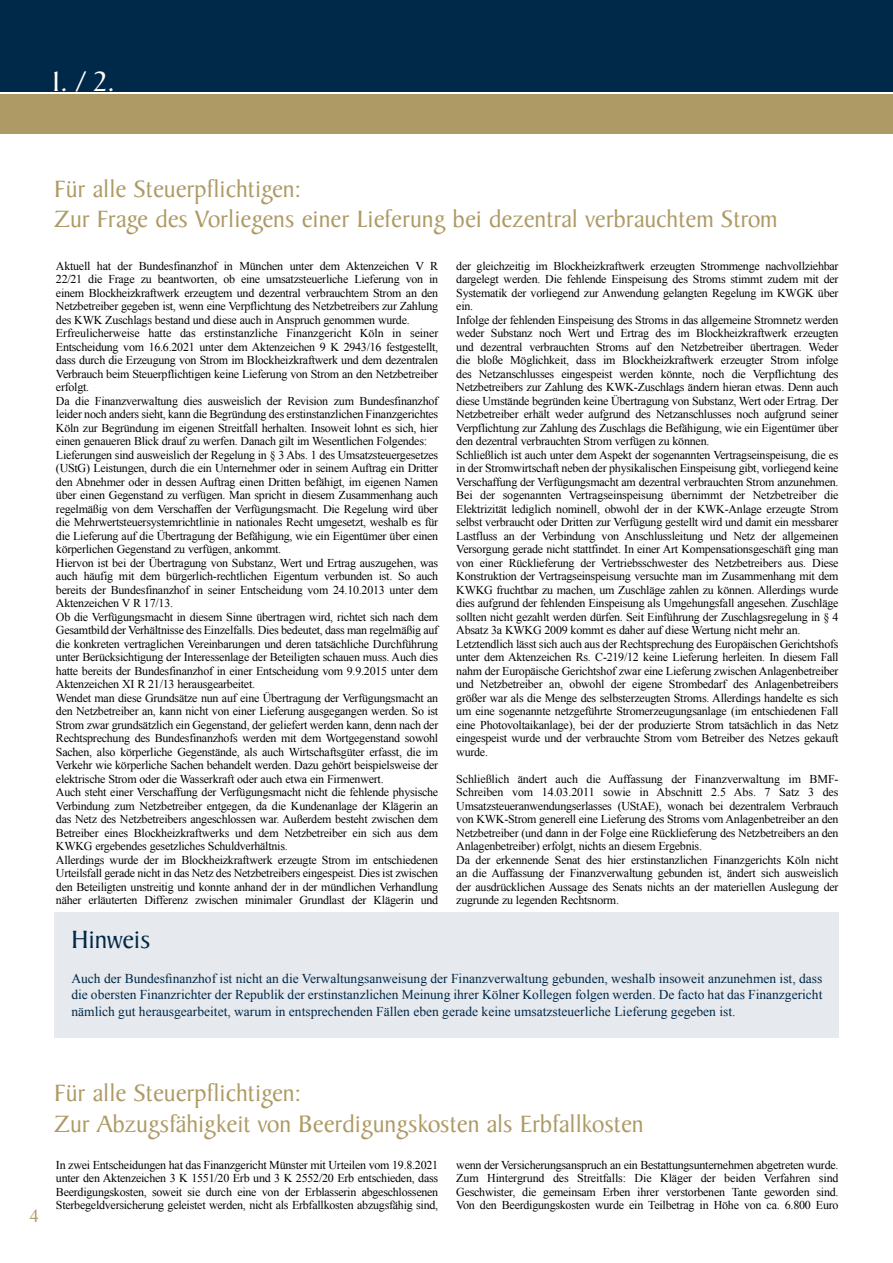
<style>
.page{position:relative;width:893px;height:1263px;background:#fff}
.page>*{position:absolute;margin:0;border:0;box-sizing:border-box;transform-origin:0 0}
.t1{font:30px "Baker Signet Std";color:#fff}
.t2{font:27px "Baker Signet Std";color:#002848}
.t3{font:25.5px/30.6px "Baker Signet Std";color:#ae9a64}
.t4{font:18px "Times New Roman";color:#ae9a64}
.t5{font:13.5px/16.5px "Times New Roman";color:#002848;text-align:justify}
.t6{font:12px/13.5px "Times New Roman";letter-spacing:-.02em;color:#000}
</style>
<div class="page">
<div style="left:0;top:0;width:893px;height:91px;background:#002848"></div>
<div style="left:0;top:94px;width:893px;height:40px;background:#ae9a64"></div>
<div style="left:54px;top:912px;width:785px;height:125px;background:#e6e9ed"></div>
<h1 class="t1" style="left:52px;top:66px;width:65px">1. / 2.</h1>
<h3 class="t3" style="left:54px;top:174px;width:725px">Für alle Steuerpflichtigen:<br>Zur Frage des Vorliegens einer Lieferung bei dezentral verbrauchtem Strom</h3>
<p class="t6" style="left:56px;top:259px;width:384px">Aktuell hat der Bundesfinanzhof in München unter dem Aktenzeichen V R 22/21 die Frage zu beantworten, ob eine umsatzsteuerliche Lieferung von in einem Blockheizkraftwerk erzeugtem und dezentral verbrauchtem Strom an den Netzbetreiber gegeben ist, wenn eine Verpflichtung des Netzbetreibers zur Zahlung des KWK Zuschlags bestand und diese auch in Anspruch genommen wurde.<br>Erfreulicherweise hatte das erstinstanzliche Finanzgericht Köln in seiner Entscheidung vom 16.6.2021 unter dem Aktenzeichen 9 K 2943/16 festgestellt, dass durch die Erzeugung von Strom im Blockheizkraftwerk und dem dezentralen Verbrauch beim Steuerpflichtigen keine Lieferung von Strom an den Netzbetreiber erfolgt.<br>Da die Finanzverwaltung dies ausweislich der Revision zum Bundesfinanzhof leider noch anders sieht, kann die Begründung des erstinstanzlichen Finanzgerichtes Köln zur Begründung im eigenen Streitfall herhalten. Insoweit lohnt es sich, hier einen genaueren Blick drauf zu werfen. Danach gilt im Wesentlichen Folgendes:<br>Lieferungen sind ausweislich der Regelung in § 3 Abs. 1 des Umsatzsteuergesetzes (UStG) Leistungen, durch die ein Unternehmer oder in seinem Auftrag ein Dritter den Abnehmer oder in dessen Auftrag einen Dritten befähigt, im eigenen Namen über einen Gegenstand zu verfügen. Man spricht in diesem Zusammenhang auch regelmäßig von dem Verschaffen der Verfügungsmacht. Die Regelung wird über die Mehrwertsteuersystemrichtlinie in nationales Recht umgesetzt, weshalb es für die Lieferung auf die Übertragung der Befähigung, wie ein Eigentümer über einen körperlichen Gegenstand zu verfügen, ankommt.<br>Hiervon ist bei der Übertragung von Substanz, Wert und Ertrag auszugehen, was auch häufig mit dem bürgerlich-rechtlichen Eigentum verbunden ist. So auch bereits der Bundesfinanzhof in seiner Entscheidung vom 24.10.2013 unter dem Aktenzeichen V R 17/13.<br>Ob die Verfügungsmacht in diesem Sinne übertragen wird, richtet sich nach dem Gesamtbild der Verhältnisse des Einzelfalls. Dies bedeutet, dass man regelmäßig auf die konkreten vertraglichen Vereinbarungen und deren tatsächliche Durchführung unter Berücksichtigung der Interessenlage der Beteiligten schauen muss. Auch dies hatte bereits der Bundesfinanzhof in einer Entscheidung vom 9.9.2015 unter dem Aktenzeichen XI R 21/13 herausgearbeitet.<br>Wendet man diese Grundsätze nun auf eine Übertragung der Verfügungsmacht an den Netzbetreiber an, kann nicht von einer Lieferung ausgegangen werden. So ist Strom zwar grundsätzlich ein Gegenstand, der geliefert werden kann, denn nach der Rechtsprechung des Bundesfinanzhofs werden mit dem Wortgegenstand sowohl Sachen, also körperliche Gegenstände, als auch Wirtschaftsgüter erfasst, die im Verkehr wie körperliche Sachen behandelt werden. Dazu gehört beispielsweise der elektrische Strom oder die Wasserkraft oder auch etwa ein Firmenwert.<br>Auch steht einer Verschaffung der Verfügungsmacht nicht die fehlende physische Verbindung zum Netzbetreiber entgegen, da die Kundenanlage der Klägerin an das Netz des Netzbetreibers angeschlossen war. Außerdem besteht zwischen dem Betreiber eines Blockheizkraftwerks und dem Netzbetreiber ein sich aus dem KWKG ergebendes gesetzliches Schuldverhältnis.<br>Allerdings wurde der im Blockheizkraftwerk erzeugte Strom im entschiedenen Urteilsfall gerade nicht in das Netz des Netzbetreibers eingespeist. Dies ist zwischen den Beteiligten unstreitig und konnte anhand der in der mündlichen Verhandlung näher erläuterten Differenz zwischen minimaler Grundlast der Klägerin und</p>
<p class="t6" style="left:456px;top:259px;width:384px">der gleichzeitig im Blockheizkraftwerk erzeugten Strommenge nachvollziehbar dargelegt werden. Die fehlende Einspeisung des Stroms stimmt zudem mit der Systematik der vorliegend zur Anwendung gelangten Regelung im KWGK über ein.<br>Infolge der fehlenden Einspeisung des Stroms in das allgemeine Stromnetz werden weder Substanz noch Wert und Ertrag des im Blockheizkraftwerk erzeugten und dezentral verbrauchten Stroms auf den Netzbetreiber übertragen. Weder die bloße Möglichkeit, dass im Blockheizkraftwerk erzeugter Strom infolge des Netzanschlusses eingespeist werden könnte, noch die Verpflichtung des Netzbetreibers zur Zahlung des KWK-Zuschlags ändern hieran etwas. Denn auch diese Umstände begründen keine Übertragung von Substanz, Wert oder Ertrag. Der Netzbetreiber erhält weder aufgrund des Netzanschlusses noch aufgrund seiner Verpflichtung zur Zahlung des Zuschlags die Befähigung, wie ein Eigentümer über den dezentral verbrauchten Strom verfügen zu können.<br>Schließlich ist auch unter dem Aspekt der sogenannten Vertragseinspeisung, die es in der Stromwirtschaft neben der physikalischen Einspeisung gibt, vorliegend keine Verschaffung der Verfügungsmacht am dezentral verbrauchten Strom anzunehmen.<br>Bei der sogenannten Vertragseinspeisung übernimmt der Netzbetreiber die Elektrizität lediglich nominell, obwohl der in der KWK-Anlage erzeugte Strom selbst verbraucht oder Dritten zur Verfügung gestellt wird und damit ein messbarer Lastfluss an der Verbindung von Anschlussleitung und Netz der allgemeinen Versorgung gerade nicht stattfindet. In einer Art Kompensationsgeschäft ging man von einer Rücklieferung der Vertriebsschwester des Netzbetreibers aus. Diese Konstruktion der Vertragseinspeisung versuchte man im Zusammenhang mit dem KWKG fruchtbar zu machen, um Zuschläge zahlen zu können. Allerdings wurde dies aufgrund der fehlenden Einspeisung als Umgehungsfall angesehen. Zuschläge sollten nicht gezahlt werden dürfen. Seit Einführung der Zuschlagsregelung in § 4<br>Absatz 3a KWKG 2009 kommt es daher auf diese Wertung nicht mehr an.<br>Letztendlich lässt sich auch aus der Rechtsprechung des Europäischen Gerichtshofs unter dem Aktenzeichen Rs. C-219/12 keine Lieferung herleiten. In diesem Fall nahm der Europäische Gerichtshof zwar eine Lieferung zwischen Anlagenbetreiber und Netzbetreiber an, obwohl der eigene Strombedarf des Anlagenbetreibers größer war als die Menge des selbsterzeugten Stroms. Allerdings handelte es sich um eine sogenannte netzgeführte Stromerzeugungsanlage (im entschiedenen Fall eine Photovoltaikanlage), bei der der produzierte Strom tatsächlich in das Netz eingespeist wurde und der verbrauchte Strom vom Betreiber des Netzes gekauft wurde.</p>
<p class="t6" style="left:456px;top:772px;width:384px">Schließlich ändert auch die Auffassung der Finanzverwaltung im BMF-Schreiben vom 14.03.2011 sowie in Abschnitt 2.5 Abs. 7 Satz 3 des Umsatzsteueranwendungserlasses (UStAE), wonach bei dezentralem Verbrauch von KWK-Strom generell eine Lieferung des Stroms vom Anlagenbetreiber an den Netzbetreiber (und dann in der Folge eine Rücklieferung des Netzbetreibers an den Anlagenbetreiber) erfolgt, nichts an diesem Ergebnis.<br>Da der erkennende Senat des hier erstinstanzlichen Finanzgerichts Köln nicht an die Auffassung der Finanzverwaltung gebunden ist, ändert sich ausweislich der ausdrücklichen Aussage des Senats nichts an der materiellen Auslegung der zugrunde zu legenden Rechtsnorm.</p>
<h2 class="t2" style="left:71px;top:925px;width:81px">Hinweis</h2>
<p class="t5" style="left:71px;top:970px;width:752px">Auch der Bundesfinanzhof ist nicht an die Verwaltungsanweisung der Finanzverwaltung gebunden, weshalb insoweit anzunehmen ist, dass die obersten Finanzrichter der Republik der erstinstanzlichen Meinung ihrer Kölner Kollegen folgen werden. De facto hat das Finanzgericht nämlich gut herausgearbeitet, warum in entsprechenden Fällen eben gerade keine umsatzsteuerliche Lieferung gegeben ist.</p>
<h3 class="t4" style="left:30px;top:1203px;width:10px">4</h3>
<h3 class="t3" style="left:54px;top:1078px;width:591px">Für alle Steuerpflichtigen:<br>Zur Abzugsfähigkeit von Beerdigungskosten als Erbfallkosten</h3>
<p class="t6" style="left:56px;top:1158px;width:384px;text-align:justify">In zwei Entscheidungen hat das Finanzgericht Münster mit Urteilen vom 19.8.2021 unter den Aktenzeichen 3 K 1551/20 Erb und 3 K 2552/20 Erb entschieden, dass Beerdigungskosten, soweit sie durch eine von der Erblasserin abgeschlossenen Sterbegeldversicherung geleistet werden, nicht als Erbfallkosten abzugsfähig sind,</p>
<p class="t6" style="left:456px;top:1158px;width:384px;text-align:justify">wenn der Versicherungsanspruch an ein Bestattungsunternehmen abgetreten wurde.<br>Zum Hintergrund des Streitfalls: Die Kläger der beiden Verfahren sind Geschwister, die gemeinsam Erben ihrer verstorbenen Tante geworden sind.<br>Von den Beerdigungskosten wurde ein Teilbetrag in Höhe von ca. 6.800 Euro</p>
</div>
